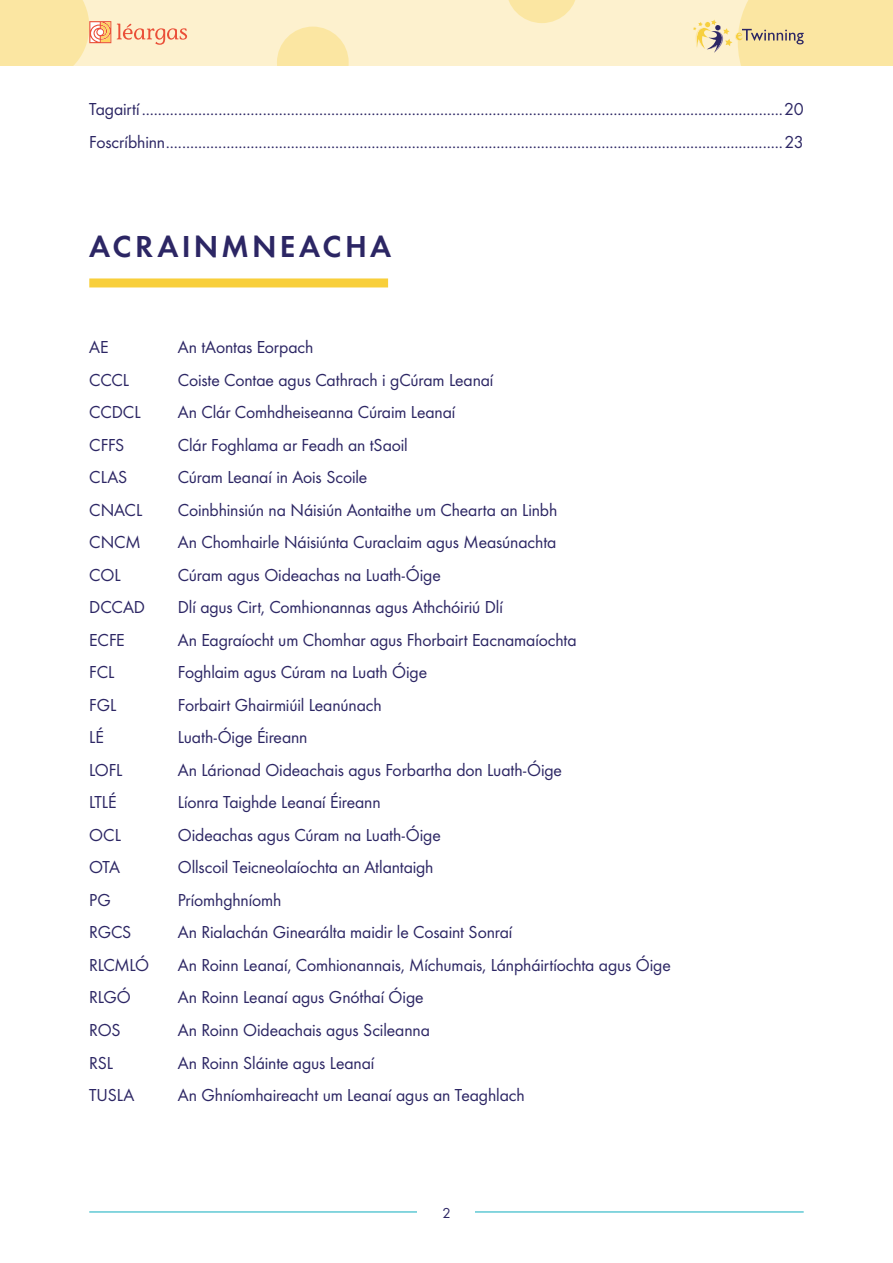
<style>
.page{position:relative;width:893px;height:1263px;background:#fff}
.page>*{position:absolute;margin:0;border:0;box-sizing:border-box;transform-origin:0 0}
.t1{font:31.5px "Futura Dem";letter-spacing:.1em;color:#2c2664}
.t2{font:18px/32.5px "Futura Boo";letter-spacing:-.005em;color:#2c2664}
.t3{font:15px "Futura Boo";color:#2c2664}
</style>
<div class="page">
<div style="left:0;top:0;width:893px;height:66px;background:#fdf1ce"></div>
<svg style="left:277px;top:27px;width:72px;height:39px"></svg>
<svg style="left:508px;top:0;width:67px;height:23px"></svg>
<svg style="left:117px;top:24px;width:70px;height:21px"></svg>
<svg style="left:0;top:0;width:111px;height:66px"></svg>
<svg style="left:693px;top:0;width:200px;height:66px"></svg>
<hr style="left:89px;top:1211px;width:715px;height:1px;background:#10adbe">
<div style="left:418px;top:1207px;width:57px;height:11px;background:#fff"></div>
<div style="left:89px;top:278px;width:299px;height:9px;background:#f8cf3b"></div>
<p class="t2" style="left:89px;top:92px;width:716px">Tagairtí ...............................................................................................................................................................20<br>Foscríbhinn.........................................................................................................................................................23</p>
<h1 class="t1" style="left:89px;top:225px;width:303px">ACRAINMNEACHA</h1>
<p class="t2" style="left:89px;top:330px;width:21px">AE</p>
<p class="t2" style="left:178px;top:330px;width:137px">An tAontas Eorpach</p>
<p class="t2" style="left:89px;top:363px;width:41px">CCCL</p>
<p class="t2" style="left:178px;top:363px;width:317px">Coiste Contae agus Cathrach i gCúram Leanaí</p>
<p class="t2" style="left:89px;top:395px;width:53px">CCDCL</p>
<p class="t2" style="left:178px;top:395px;width:279px">An Clár Comhdheiseanna Cúraim Leanaí</p>
<p class="t2" style="left:89px;top:428px;width:36px">CFFS</p>
<p class="t2" style="left:178px;top:428px;width:231px">Clár Foghlama ar Feadh an tSaoil</p>
<p class="t2" style="left:89px;top:460px;width:40px">CLAS</p>
<p class="t2" style="left:178px;top:460px;width:191px">Cúram Leanaí in Aois Scoile</p>
<p class="t2" style="left:89px;top:493px;width:54px">CNACL</p>
<p class="t2" style="left:178px;top:493px;width:381px">Coinbhinsiún na Náisiún Aontaithe um Chearta an Linbh</p>
<p class="t2" style="left:89px;top:525px;width:53px">CNCM</p>
<p class="t2" style="left:178px;top:525px;width:380px">An Chomhairle Náisiúnta Curaclaim agus Measúnachta</p>
<p class="t2" style="left:89px;top:558px;width:33px">COL</p>
<p class="t2" style="left:178px;top:558px;width:264px">Cúram agus Oideachas na Luath-Óige</p>
<p class="t2" style="left:89px;top:590px;width:57px">DCCAD</p>
<p class="t2" style="left:178px;top:590px;width:327px">Dlí agus Cirt, Comhionannas agus Athchóiriú Dlí</p>
<p class="t2" style="left:89px;top:623px;width:37px">ECFE</p>
<p class="t2" style="left:178px;top:623px;width:400px">An Eagraíocht um Chomhar agus Fhorbairt Eacnamaíochta</p>
<p class="t2" style="left:89px;top:655px;width:27px">FCL</p>
<p class="t2" style="left:178px;top:655px;width:251px">Foghlaim agus Cúram na Luath Óige</p>
<p class="t2" style="left:89px;top:688px;width:28px">FGL</p>
<p class="t2" style="left:178px;top:688px;width:205px">Forbairt Ghairmiúil Leanúnach</p>
<p class="t2" style="left:89px;top:720px;width:16px">LÉ</p>
<p class="t2" style="left:178px;top:720px;width:131px">Luath-Óige Éireann</p>
<p class="t2" style="left:89px;top:753px;width:34px">LOFL</p>
<p class="t2" style="left:178px;top:753px;width:386px">An Lárionad Oideachais agus Forbartha don Luath-Óige</p>
<p class="t2" style="left:89px;top:785px;width:29px">LTLÉ</p>
<p class="t2" style="left:178px;top:785px;width:204px">Líonra Taighde Leanaí Éireann</p>
<p class="t2" style="left:89px;top:818px;width:33px">OCL</p>
<p class="t2" style="left:178px;top:818px;width:264px">Oideachas agus Cúram na Luath-Óige</p>
<p class="t2" style="left:89px;top:850px;width:32px">OTA</p>
<p class="t2" style="left:178px;top:850px;width:257px">Ollscoil Teicneolaíochta an Atlantaigh</p>
<p class="t2" style="left:89px;top:883px;width:23px">PG</p>
<p class="t2" style="left:178px;top:883px;width:105px">Príomhghníomh</p>
<p class="t2" style="left:89px;top:915px;width:44px">RGCS</p>
<p class="t2" style="left:178px;top:915px;width:336px">An Rialachán Ginearálta maidir le Cosaint Sonraí</p>
<p class="t2" style="left:89px;top:948px;width:61px">RLCMLÓ</p>
<p class="t2" style="left:178px;top:948px;width:495px">An Roinn Leanaí, Comhionannais, Míchumais, Lánpháirtíochta agus Óige</p>
<p class="t2" style="left:89px;top:980px;width:43px">RLGÓ</p>
<p class="t2" style="left:178px;top:980px;width:247px">An Roinn Leanaí agus Gnóthaí Óige</p>
<p class="t2" style="left:89px;top:1013px;width:33px">ROS</p>
<p class="t2" style="left:178px;top:1013px;width:254px">An Roinn Oideachais agus Scileanna</p>
<p class="t2" style="left:89px;top:1045px;width:25px">RSL</p>
<p class="t2" style="left:178px;top:1045px;width:198px">An Roinn Sláinte agus Leanaí</p>
<p class="t2" style="left:89px;top:1078px;width:47px">TUSLA</p>
<p class="t2" style="left:178px;top:1078px;width:348px">An Ghníomhaireacht um Leanaí agus an Teaghlach</p>
<p class="t3" style="left:442px;top:1202px;width:10px">2</p>
</div>
